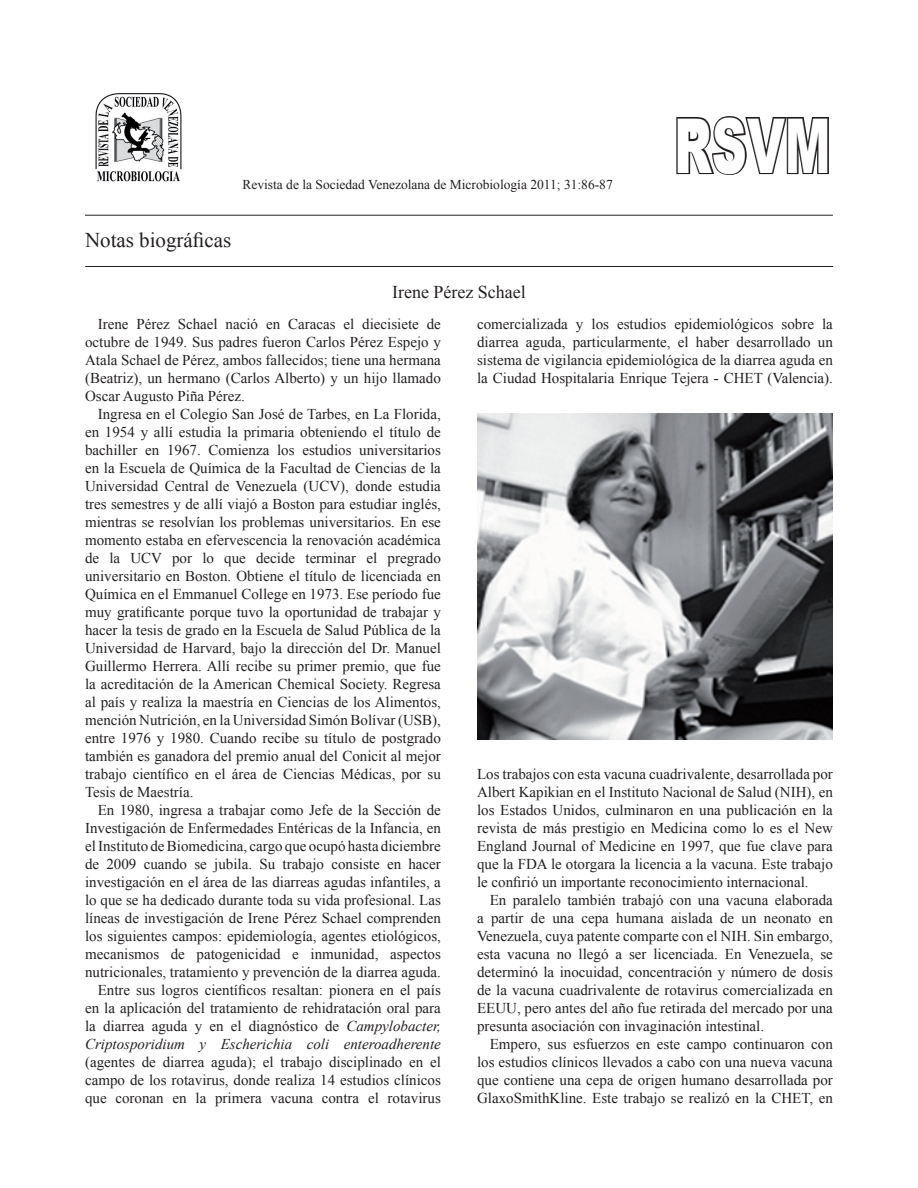
<style>
.page{position:relative;width:918px;height:1188px;background:#fff}
.page>*{position:absolute;margin:0;border:0;box-sizing:border-box;transform-origin:0 0}
.t1{font:900 75.6px "Arial";color:#fff;scale:.64 1}
.t2{font:21px "Times New Roman";color:#231f20}
.t3{font:18px "Times New Roman";color:#231f20}
.t4{font:15px/18px "Times New Roman";color:#231f20;text-align:justify}
.t5{font:13.5px "Times New Roman";color:#231f20}
.s1{font-style:italic}
</style>
<div class="page">
<img style="left:95px;top:93px;width:87px;height:89px">
<svg style="left:676px;top:116px;width:153px;height:59px"></svg>
<hr style="left:85px;top:215px;width:748px;height:1px;background:#231f20">
<hr style="left:85px;top:266px;width:748px;height:1px;background:#231f20">
<img style="left:478px;top:414px;width:354px;height:326px">
<p class="t5" style="left:242px;top:176px;width:372px">Revista de la Sociedad Venezolana de Microbiología 2011; 31:86-87</p>
<h2 class="t2" style="left:85px;top:226px;width:148px">Notas biográficas</h2>
<p class="t3" style="left:392px;top:280px;width:135px">Irene Pérez Schael</p>
<h1 class="t1" style="left:674px;top:91px;width:246px">RSVM</h1>
<p class="t4" style="left:85px;top:314px;width:357px;text-indent:13px">Irene Pérez Schael nació en Caracas el diecisiete de octubre de 1949. Sus padres fueron Carlos Pérez Espejo y Atala Schael de Pérez, ambos fallecidos; tiene una hermana (Beatriz), un hermano (Carlos Alberto) y un hijo llamado Oscar Augusto Piña Pérez.</p>
<p class="t4" style="left:85px;top:404px;width:357px;text-indent:13px">Ingresa en el Colegio San José de Tarbes, en La Florida, en 1954 y allí estudia la primaria obteniendo el título de bachiller en 1967. Comienza los estudios universitarios en la Escuela de Química de la Facultad de Ciencias de la Universidad Central de Venezuela (UCV), donde estudia tres semestres y de allí viajó a Boston para estudiar inglés, mientras se resolvían los problemas universitarios. En ese momento estaba en efervescencia la renovación académica de la UCV por lo que decide terminar el pregrado universitario en Boston. Obtiene el título de licenciada en Química en el Emmanuel College en 1973. Ese período fue muy gratificante porque tuvo la oportunidad de trabajar y hacer la tesis de grado en la Escuela de Salud Pública de la Universidad de Harvard, bajo la dirección del Dr. Manuel Guillermo Herrera. Allí recibe su primer premio, que fue la acreditación de la American Chemical Society. Regresa al país y realiza la maestría en Ciencias de los Alimentos, mención Nutrición, en la Universidad Simón Bolívar (USB), entre 1976 y 1980. Cuando recibe su título de postgrado también es ganadora del premio anual del Conicit al mejor trabajo científico en el área de Ciencias Médicas, por su Tesis de Maestría.</p>
<p class="t4" style="left:85px;top:800px;width:357px;text-align:right">En 1980, ingresa a trabajar como Jefe de la Sección de Investigación de Enfermedades Entéricas de la Infancia, en el Instituto de Biomedicina, cargo que ocupó hasta diciembre de 2009 cuando se jubila. Su trabajo consiste en hacer investigación en el área de las diarreas agudas infantiles, a lo que se ha dedicado durante toda su vida profesional. Las líneas de investigación de Irene Pérez Schael comprenden los siguientes campos: epidemiología, agentes etiológicos, mecanismos de patogenicidad e inmunidad, aspectos nutricionales, tratamiento y prevención de la diarrea aguda.<br>Entre sus logros científicos resaltan: pionera en el país en la aplicación del tratamiento de rehidratación oral para la diarrea aguda y en el diagnóstico de <span class="s1">Campylobacter, Criptosporidium y Escherichia coli enteroadherente</span></p>
<p class="t4" style="left:85px;top:1052px;width:357px">(agentes de diarrea aguda); el trabajo disciplinado en el campo de los rotavirus, donde realiza 14 estudios clínicos que coronan en la primera vacuna contra el rotavirus</p>
<p class="t4" style="left:477px;top:314px;width:357px">comercializada y los estudios epidemiológicos sobre la diarrea aguda, particularmente, el haber desarrollado un sistema de vigilancia epidemiológica de la diarrea aguda en la Ciudad Hospitalaria Enrique Tejera - CHET (Valencia).</p>
<p class="t4" style="left:477px;top:764px;width:357px">Los trabajos con esta vacuna cuadrivalente, desarrollada por Albert Kapikian en el Instituto Nacional de Salud (NIH), en los Estados Unidos, culminaron en una publicación en la revista de más prestigio en Medicina como lo es el New England Journal of Medicine en 1997, que fue clave para que la FDA le otorgara la licencia a la vacuna. Este trabajo le confirió un importante reconocimiento internacional.</p>
<p class="t4" style="left:477px;top:890px;width:357px;text-indent:13px">En paralelo también trabajó con una vacuna elaborada a partir de una cepa humana aislada de un neonato en Venezuela, cuya patente comparte con el NIH. Sin embargo, esta vacuna no llegó a ser licenciada. En Venezuela, se determinó la inocuidad, concentración y número de dosis de la vacuna cuadrivalente de rotavirus comercializada en EEUU, pero antes del año fue retirada del mercado por una presunta asociación con invaginación intestinal.</p>
<p class="t4" style="left:477px;top:1034px;width:357px;text-indent:13px">Empero, sus esfuerzos en este campo continuaron con los estudios clínicos llevados a cabo con una nueva vacuna que contiene una cepa de origen humano desarrollada por GlaxoSmithKline. Este trabajo se realizó en la CHET, en</p>
</div>
